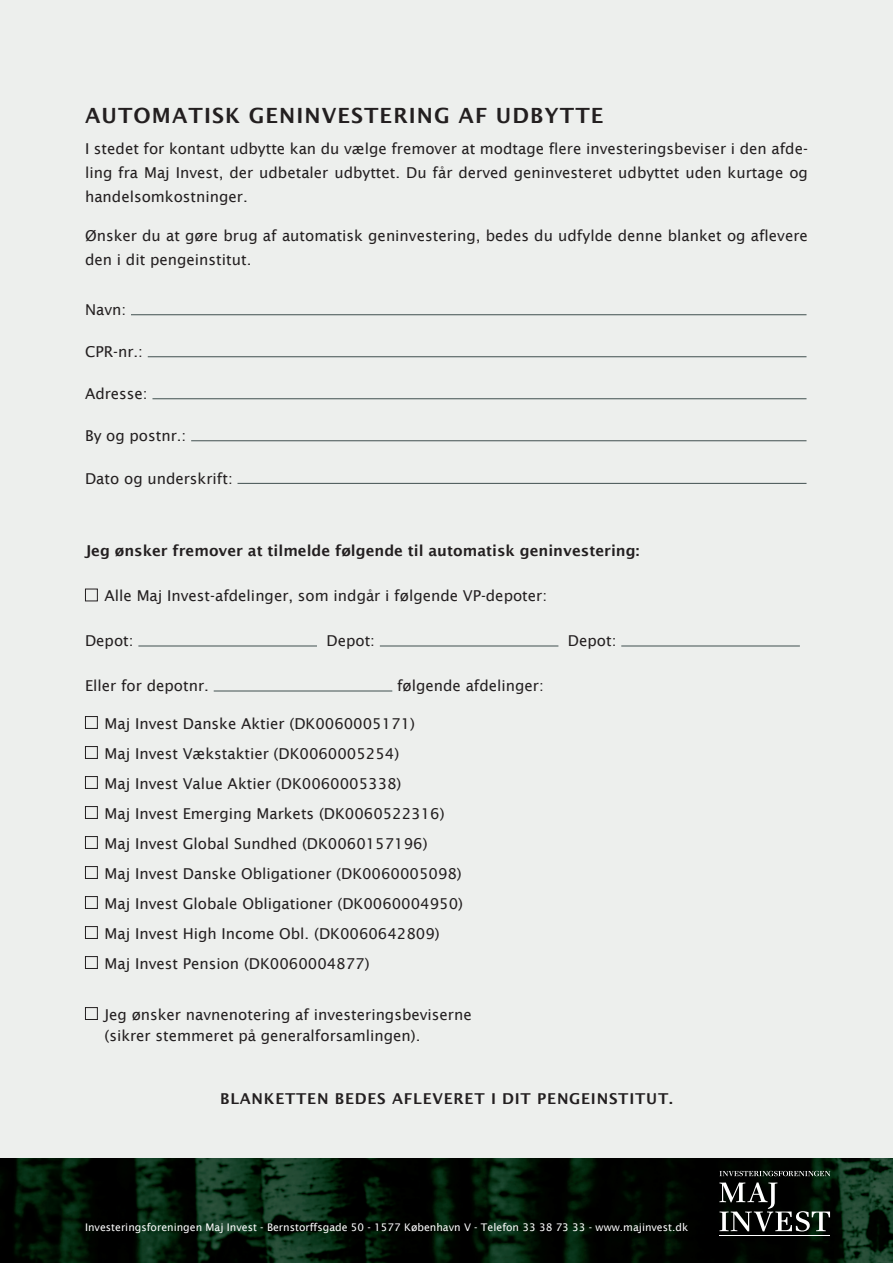
<style>
.page{position:relative;width:893px;height:1263px;background:#edefed}
.page>*{position:absolute;margin:0;border:0;box-sizing:border-box;transform-origin:0 0}
.t1{font:600 21px "Lucida Sans";letter-spacing:.05em;color:#231f20}
.t2{font:15px/24px "Lucida Sans";color:#231f20;text-align:justify}
.t3{font:600 15px "Lucida Sans";color:#231f20}
.t4{font:600 15px "Lucida Sans";letter-spacing:.05em;color:#231f20}
.t5{font:10.5px "Lucida Sans";color:#fff}
</style>
<div class="page">
<img style="left:0;top:1158px;width:893px;height:105px">
<hr style="left:131px;top:314px;width:675px;height:1px;background:#404f4f">
<hr style="left:148px;top:356px;width:658px;height:1px;background:#404f4f">
<hr style="left:152px;top:398px;width:654px;height:1px;background:#404f4f">
<hr style="left:191px;top:440px;width:615px;height:1px;background:#404f4f">
<hr style="left:238px;top:483px;width:568px;height:1px;background:#404f4f">
<div style="left:85px;top:589px;width:13px;height:12px;border:1px solid #231f20"></div>
<hr style="left:138px;top:646px;width:179px;height:1px;background:#404f4f">
<hr style="left:380px;top:646px;width:178px;height:1px;background:#404f4f">
<hr style="left:621px;top:646px;width:179px;height:1px;background:#404f4f">
<hr style="left:214px;top:691px;width:178px;height:1px;background:#404f4f">
<div style="left:85px;top:716px;width:13px;height:13px;border:1px solid #231f20"></div>
<div style="left:85px;top:746px;width:13px;height:13px;border:1px solid #231f20"></div>
<div style="left:85px;top:776px;width:13px;height:13px;border:1px solid #231f20"></div>
<div style="left:85px;top:806px;width:13px;height:13px;border:1px solid #231f20"></div>
<div style="left:85px;top:836px;width:13px;height:13px;border:1px solid #231f20"></div>
<div style="left:85px;top:866px;width:13px;height:13px;border:1px solid #231f20"></div>
<div style="left:85px;top:896px;width:13px;height:13px;border:1px solid #231f20"></div>
<div style="left:85px;top:926px;width:13px;height:13px;border:1px solid #231f20"></div>
<div style="left:85px;top:956px;width:13px;height:13px;border:1px solid #231f20"></div>
<div style="left:85px;top:1007px;width:13px;height:13px;border:1px solid #231f20"></div>
<svg style="left:719px;top:1182px;width:111px;height:49px;background:#323733"></svg>
<hr style="left:719px;top:1235px;width:111px;height:1px;background:#fff">
<svg style="left:719px;top:1171px;width:111px;height:5px"></svg>
<p class="t1" style="left:85px;top:103px;width:520px">AUTOMATISK GENINVESTERING AF UDBYTTE</p>
<p class="t2" style="left:85px;top:137px;width:724px">I stedet for kontant udbytte kan du vælge fremover at modtage flere investeringsbeviser i den afde&shy;ling fra Maj Invest, der udbetaler udbyttet. Du får derved geninvesteret udbyttet uden kurtage og handelsomkostninger.</p>
<p class="t2" style="left:85px;top:224px;width:724px">Ønsker du at gøre brug af automatisk geninvestering, bedes du udfylde denne blanket og aflevere den i dit pengeinstitut.</p>
<p class="t2" style="left:85px;top:298px;width:43px">Navn:</p>
<p class="t2" style="left:85px;top:340px;width:59px">CPR-nr.:</p>
<p class="t2" style="left:85px;top:382px;width:64px">Adresse:</p>
<p class="t2" style="left:85px;top:424px;width:103px">By og postnr.:</p>
<p class="t2" style="left:85px;top:466px;width:149px">Dato og underskrift:</p>
<p class="t3" style="left:85px;top:542px;width:556px">Jeg ønsker fremover at tilmelde følgende til automatisk geninvestering:</p>
<p class="t2" style="left:105px;top:584px;width:444px">Alle Maj Invest-afdelinger, som indgår i følgende VP-depoter:</p>
<p class="t2" style="left:85px;top:629px;width:50px">Depot:</p>
<p class="t2" style="left:326px;top:629px;width:50px">Depot:</p>
<p class="t2" style="left:568px;top:629px;width:50px">Depot:</p>
<p class="t2" style="left:85px;top:674px;width:125px">Eller for depotnr.</p>
<p class="t2" style="left:397px;top:674px;width:148px">følgende afdelinger:</p>
<p class="t2" style="left:105px;top:711px;width:312px">Maj Invest Danske Aktier (DK0060005171)</p>
<p class="t2" style="left:105px;top:741px;width:296px">Maj Invest Vækstaktier (DK0060005254)</p>
<p class="t2" style="left:105px;top:771px;width:298px">Maj Invest Value Aktier (DK0060005338)</p>
<p class="t2" style="left:105px;top:801px;width:342px">Maj Invest Emerging Markets (DK0060522316)</p>
<p class="t2" style="left:105px;top:831px;width:325px">Maj Invest Global Sundhed (DK0060157196)</p>
<p class="t2" style="left:105px;top:861px;width:359px">Maj Invest Danske Obligationer (DK0060005098)</p>
<p class="t2" style="left:105px;top:891px;width:360px">Maj Invest Globale Obligationer (DK0060004950)</p>
<p class="t2" style="left:105px;top:921px;width:337px">Maj Invest High Income Obl. (DK0060642809)</p>
<p class="t2" style="left:105px;top:951px;width:267px">Maj Invest Pension (DK0060004877)</p>
<p class="t2" style="left:105px;top:1002px;width:369px">Jeg ønsker navnenotering af investeringsbeviserne</p>
<p class="t2" style="left:105px;top:1023px;width:317px">(sikrer stemmeret på generalforsamlingen).</p>
<p class="t4" style="left:220px;top:1090px;width:454px">BLANKETTEN BEDES AFLEVERET I DIT PENGEINSTITUT.</p>
<p class="t5" style="left:85px;top:1222px;width:605px">Investeringsforeningen Maj Invest - Bernstorffsgade 50 - 1577 København V - Telefon 33 38 73 33 - www.majinvest.dk</p>
</div>
